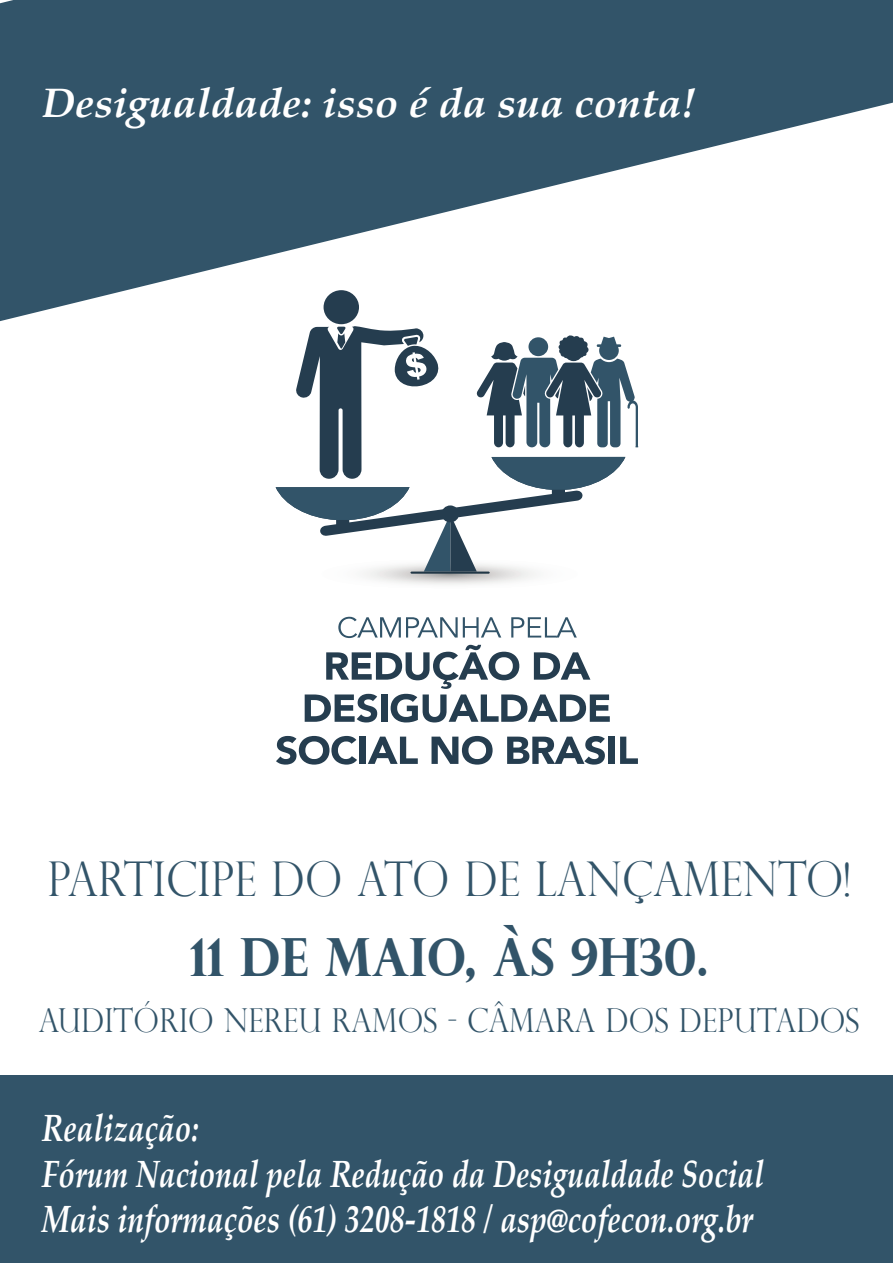
<style>
.page{position:relative;width:893px;height:1263px;background:#fff}
.page>*{position:absolute;margin:0;border:0;box-sizing:border-box;transform-origin:0 0}
.t1{font:700 52.65px "Perpetua Titling";letter-spacing:.005em;color:#325469;scale:.9 1}
.t2{font:300 48px "Perpetua Titling";letter-spacing:.005em;color:#325469;scale:.9 1}
.t3{font:italic 700 41.1px "Palatino Linotype";color:#fff;scale:1.04 1}
.t4{font:italic 700 37.95px/45.5px "Palatino Linotype";color:#fff;scale:.79 1}
.t5{font:300 33px "Perpetua Titling";letter-spacing:.005em;color:#325469;scale:.9 1}
</style>
<div class="page">
<svg style="left:338px;top:617px;width:163px;height:21px"></svg>
<svg style="left:511px;top:617px;width:66px;height:20px"></svg>
<svg style="left:305px;top:645px;width:305px;height:77px"></svg>
<svg style="left:276px;top:736px;width:81px;height:29px"></svg>
<div style="left:360px;top:737px;width:6px;height:27px;background:#253d4f"></div>
<svg style="left:368px;top:737px;width:50px;height:27px"></svg>
<svg style="left:431px;top:736px;width:62px;height:29px"></svg>
<svg style="left:507px;top:736px;width:98px;height:29px"></svg>
<div style="left:609px;top:737px;width:6px;height:27px;background:#253d4f"></div>
<svg style="left:620px;top:737px;width:18px;height:27px"></svg>
<svg style="left:276px;top:460px;width:348px;height:125px"></svg>
<div style="left:0;top:1075px;width:893px;height:188px;background:#325469"></div>
<svg style="left:0;top:0;width:893px;height:460px;fill:#325469"></svg>
<p class="t3" style="left:42px;top:74px;width:630px">Desigualdade: isso é da sua conta!</p>
<p class="t2" style="left:48px;top:850px;width:894px">PARTICIPE DO ATO DE LANÇAMENTO!</p>
<h1 class="t1" style="left:190px;top:924px;width:577px">11 DE MAIO, ÀS 9H30.</h1>
<p class="t5" style="left:39px;top:1000px;width:913px">AUDITÓRIO NEREU RAMOS - CÂMARA DOS DEPUTADOS</p>
<p class="t4" style="left:42px;top:1104px;width:916px">Realização:<br>Fórum Nacional pela Redução da Desigualdade Social<br>Mais informações (61) 3208-1818 / asp@cofecon.org.br</p>
</div>
